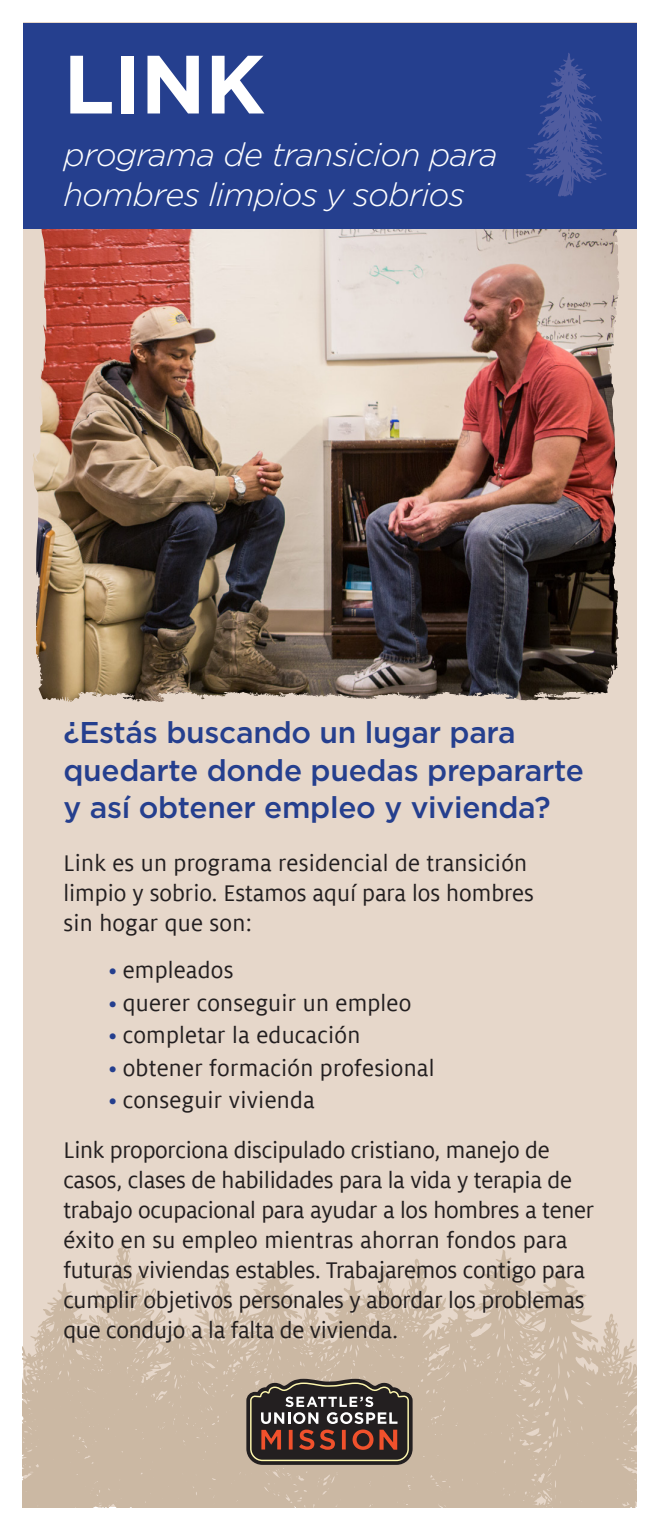
<style>
.page{position:relative;width:659px;height:1530px;background:#fff}
.page>*{position:absolute;margin:0;border:0;box-sizing:border-box;transform-origin:0 0}
.t1{font:700 82.5px "Gotham";color:#fff}
.t2{font:italic 300 32.5px/40px "Gotham";letter-spacing:-.02em;color:#fff}
.t3{font:500 30px/37.5px "Gotham";letter-spacing:-.01em;color:#253f8e}
.t4{font:25px/30px "Milo Offc";letter-spacing:-.01em;color:#231f20}
.t5{font:25px/30px "Milo Offc";letter-spacing:.01em;color:#231f20}
.s1{font-size:23.75px;color:#253f8e}
</style>
<div class="page">
<img style="left:23px;top:22px;width:613px;height:1218px">
<img style="left:32px;top:228px;width:14px;height:449px">
<div style="left:22px;top:23px;width:614px;height:205px;background:#253f8e"></div>
<svg style="left:526px;top:53px;width:80px;height:144px"></svg>
<svg style="left:22px;top:1240px;width:614px;height:268px;background:#c7b6a4"></svg>
<p class="t1" style="left:63px;top:30px;width:203px">LINK</p>
<p class="t2" style="left:63px;top:134px;width:436px">programa de transicion para hombres limpios y sobrios</p>
<p class="t3" style="left:63px;top:714px;width:522px">¿Estás buscando un lugar para quedarte donde puedas prepararte y así obtener empleo y vivienda?</p>
<p class="t5" style="left:63px;top:848px;width:472px">Link es un programa residencial de transición limpio y sobrio. Estamos aquí para los hombres sin hogar que son:</p>
<p class="t5" style="left:108px;top:956px;width:127px"><span class="s1">•</span> empleados</p>
<p class="t5" style="left:108px;top:988px;width:304px"><span class="s1">•</span> querer conseguir un empleo</p>
<p class="t5" style="left:108px;top:1021px;width:253px"><span class="s1">•</span> completar la educación</p>
<p class="t5" style="left:108px;top:1053px;width:328px"><span class="s1">•</span> obtener formación profesional</p>
<p class="t5" style="left:108px;top:1086px;width:208px"><span class="s1">•</span> conseguir vivienda</p>
<p class="t4" style="left:63px;top:1136px;width:532px">Link proporciona discipulado cristiano, manejo de casos, clases de habilidades para la vida y terapia de trabajo ocupacional para ayudar a los hombres a tener éxito en su empleo mientras ahorran fondos para futuras viviendas estables. Trabajaremos contigo para cumplir objetivos personales y abordar los problemas que condujo a la falta de vivienda.</p>
</div>
